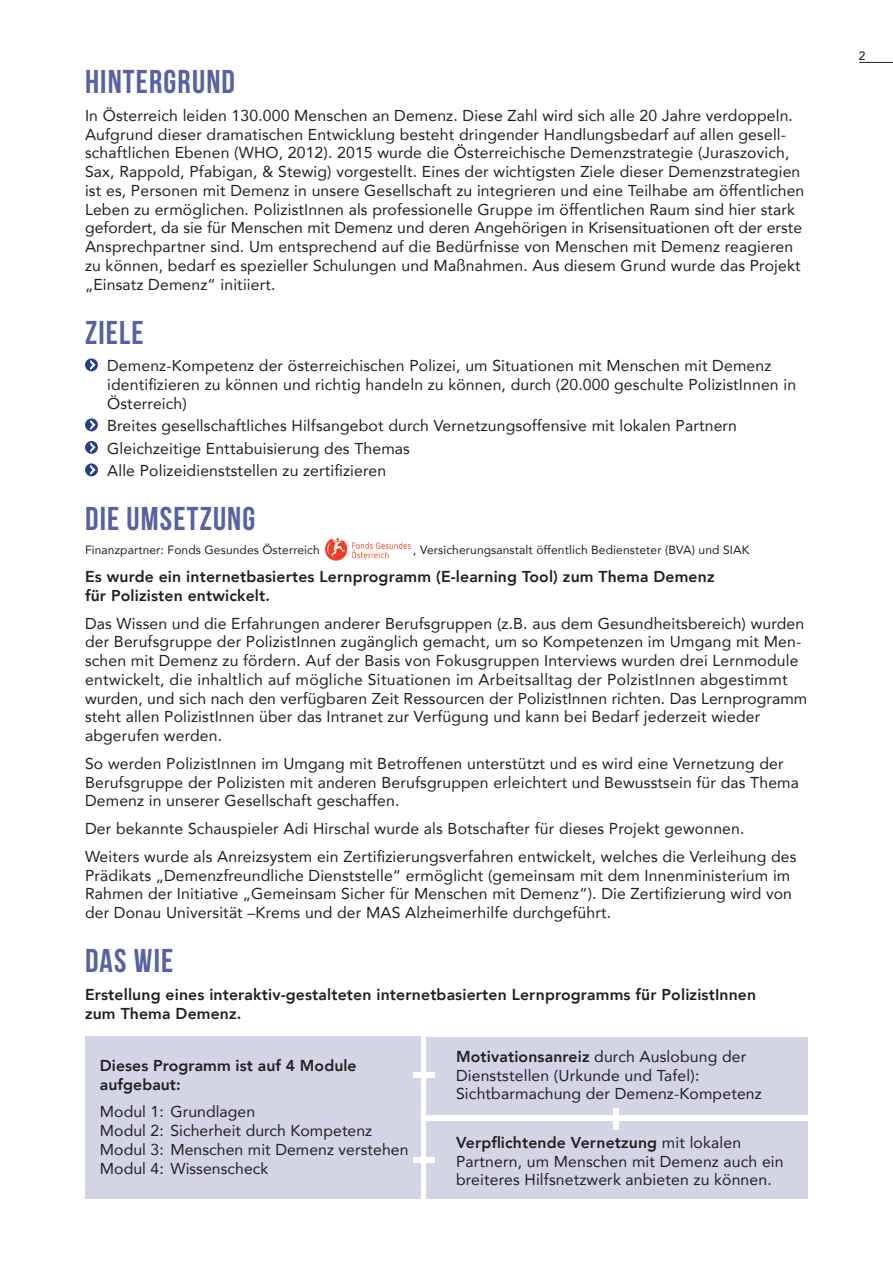
<style>
.page{position:relative;width:893px;height:1263px;background:#fff}
.page>*{position:absolute;margin:0;border:0;box-sizing:border-box;transform-origin:0 0}
.t1{font:700 56.7px "Bebas Neue";color:#fff}
.t2{font:700 33px "Bebas Neue";letter-spacing:.035em;color:#5861a3}
.t3{font:15.75px/18.8px "Avenir";letter-spacing:.01em;color:#231f20}
.t4{font:800 15.75px "Avenir";letter-spacing:.01em;color:#231f20}
.t5{font:12px "Avenir";letter-spacing:.01em;color:#231f20}
.t6{font:500 12px "Avenir LT Std";color:#231f20}
.s1{font-weight:400}
</style>
<div class="page">
<img style="left:324px;top:537px;width:87px;height:24px">
<div style="left:85px;top:1037px;width:336px;height:162px;background:#d4d4e7"></div>
<div style="left:426px;top:1037px;width:382px;height:78px;background:#d4d4e7"></div>
<div style="left:426px;top:1121px;width:382px;height:78px;background:#d4d4e7"></div>
<svg style="left:85px;top:358px;width:13px;height:13px"></svg>
<svg style="left:90px;top:359px;width:6px;height:12px"></svg>
<svg style="left:85px;top:418px;width:13px;height:13px"></svg>
<svg style="left:90px;top:419px;width:6px;height:12px"></svg>
<div style="left:85px;top:441px;width:13px;height:13px;background:#253f8e;border-radius:50%"></div>
<svg style="left:90px;top:442px;width:6px;height:11px"></svg>
<svg style="left:85px;top:463px;width:13px;height:13px"></svg>
<svg style="left:90px;top:464px;width:6px;height:12px"></svg>
<hr style="left:859px;top:62px;width:34px;height:1px;background:#231f20">
<p class="t2" style="left:85px;top:64px;width:151px">HINTERGRUND</p>
<p class="t3" style="left:85px;top:105px;width:721px">In Österreich leiden 130.000 Menschen an Demenz. Diese Zahl wird sich alle 20 Jahre verdoppeln.<br>Aufgrund dieser dramatischen Entwicklung besteht dringender Handlungsbedarf auf allen gesell&shy;schaftlichen Ebenen (WHO, 2012). 2015 wurde die Österreichische Demenzstrategie (Juraszovich, Sax, Rappold, Pfabigan, &amp; Stewig) vorgestellt. Eines der wichtigsten Ziele dieser Demenzstrategien ist es, Personen mit Demenz in unsere Gesellschaft zu integrieren und eine Teilhabe am öffentlichen Leben zu ermöglichen. PolizistInnen als professionelle Gruppe im öffentlichen Raum sind hier stark gefordert, da sie für Menschen mit Demenz und deren Angehörigen in Krisensituationen oft der erste Ansprechpartner sind. Um entsprechend auf die Bedürfnisse von Menschen mit Demenz reagieren zu können, bedarf es spezieller Schulungen und Maßnahmen. Aus diesem Grund wurde das Projekt „Einsatz Demenz“ initiiert.</p>
<p class="t2" style="left:85px;top:314px;width:60px">ZIELE</p>
<p class="t3" style="left:107px;top:356px;width:690px">Demenz-Kompetenz der österreichischen Polizei, um Situationen mit Menschen mit Demenz identifizieren zu können und richtig handeln zu können, durch (20.000 geschulte PolizistInnen in<br>Österreich)</p>
<p class="t3" style="left:107px;top:416px;width:631px">Breites gesellschaftliches Hilfsangebot durch Vernetzungsoffensive mit lokalen Partnern</p>
<p class="t3" style="left:107px;top:438px;width:304px">Gleichzeitige Enttabuisierung des Themas</p>
<p class="t3" style="left:107px;top:461px;width:281px">Alle Polizeidienststellen zu zertifizieren</p>
<p class="t2" style="left:85px;top:501px;width:172px">DIE UMSETZUNG</p>
<p class="t5" style="left:85px;top:540px;width:236px">Finanzpartner: Fonds Gesundes Österreich</p>
<p class="t5" style="left:413px;top:540px;width:337px">, Versicherungsanstalt öffentlich Bediensteter (BVA) und SIAK</p>
<p class="t4" style="left:85px;top:564px;width:631px">Es wurde ein internetbasiertes Lernprogramm (E-learning Tool) zum Thema Demenz</p>
<p class="t4" style="left:85px;top:583px;width:187px">für Polizisten entwickelt.</p>
<p class="t3" style="left:85px;top:613px;width:724px">Das Wissen und die Erfahrungen anderer Berufsgruppen (z.B. aus dem Gesundheitsbereich) wurden der Berufsgruppe der PolizistInnen zugänglich gemacht, um so Kompetenzen im Umgang mit Men&shy;schen mit Demenz zu fördern. Auf der Basis von Fokusgruppen Interviews wurden drei Lernmodule entwickelt, die inhaltlich auf mögliche Situationen im Arbeitsalltag der PolzistInnen abgestimmt wurden, und sich nach den verfügbaren Zeit Ressourcen der PolizistInnen richten. Das Lernprogramm steht allen PolizistInnen über das Intranet zur Verfügung und kann bei Bedarf jederzeit wieder</p>
<p class="t3" style="left:85px;top:726px;width:139px">abgerufen werden.</p>
<p class="t3" style="left:85px;top:753px;width:715px">So werden PolizistInnen im Umgang mit Betroffenen unterstützt und es wird eine Vernetzung der<br>Berufsgruppe der Polizisten mit anderen Berufsgruppen erleichtert und Bewusstsein für das Thema<br>Demenz in unserer Gesellschaft geschaffen.</p>
<p class="t3" style="left:85px;top:819px;width:661px">Der bekannte Schauspieler Adi Hirschal wurde als Botschafter für dieses Projekt gewonnen.</p>
<p class="t3" style="left:85px;top:846px;width:713px">Weiters wurde als Anreizsystem ein Zertifizierungsverfahren entwickelt, welches die Verleihung des Prädikats „Demenzfreundliche Dienststelle“ ermöglicht (gemeinsam mit dem Innenministerium im Rahmen der Initiative „Gemeinsam Sicher für Menschen mit Demenz“). Die Zertifizierung wird von der Donau Universität –Krems und der MAS Alzheimerhilfe durchgeführt.</p>
<p class="t2" style="left:85px;top:943px;width:90px">DAS WIE</p>
<p class="t4" style="left:85px;top:982px;width:673px">Erstellung eines interaktiv-gestalteten internetbasierten Lernprogramms für PolizistInnen</p>
<p class="t4" style="left:85px;top:1002px;width:158px">zum Thema Demenz.</p>
<p class="t4" style="left:100px;top:1053px;width:258px">Dieses Programm ist auf 4 Module</p>
<p class="t4" style="left:100px;top:1072px;width:82px">aufgebaut:</p>
<p class="t3" style="left:100px;top:1102px;width:157px">Modul 1: Grundlagen</p>
<p class="t3" style="left:100px;top:1121px;width:274px">Modul 2: Sicherheit durch Kompetenz</p>
<p class="t3" style="left:100px;top:1139px;width:310px">Modul 3: Menschen mit Demenz verstehen</p>
<p class="t3" style="left:100px;top:1158px;width:170px">Modul 4: Wissenscheck</p>
<p class="t4" style="left:456px;top:1044px;width:292px">Motivationsanreiz <span class="s1">durch Auslobung der</span></p>
<p class="t3" style="left:456px;top:1065px;width:245px">Dienststellen (Urkunde und Tafel):</p>
<p class="t3" style="left:456px;top:1084px;width:307px">Sichtbarmachung der Demenz-Kompetenz</p>
<p class="t4" style="left:456px;top:1130px;width:287px">Verpflichtende Vernetzung <span class="s1">mit lokalen</span></p>
<p class="t3" style="left:456px;top:1151px;width:329px">Partnern, um Menschen mit Demenz auch ein breiteres Hilfsnetzwerk anbieten zu können.</p>
<p class="t1" style="left:411px;top:1044px;width:27px">--</p>
<p class="t1" style="left:647px;top:1106px;width:27px;rotate:90deg">--</p>
<p class="t1" style="left:411px;top:1129px;width:27px">--</p>
<p class="t6" style="left:859px;top:49px;width:8px">2</p>
</div>
